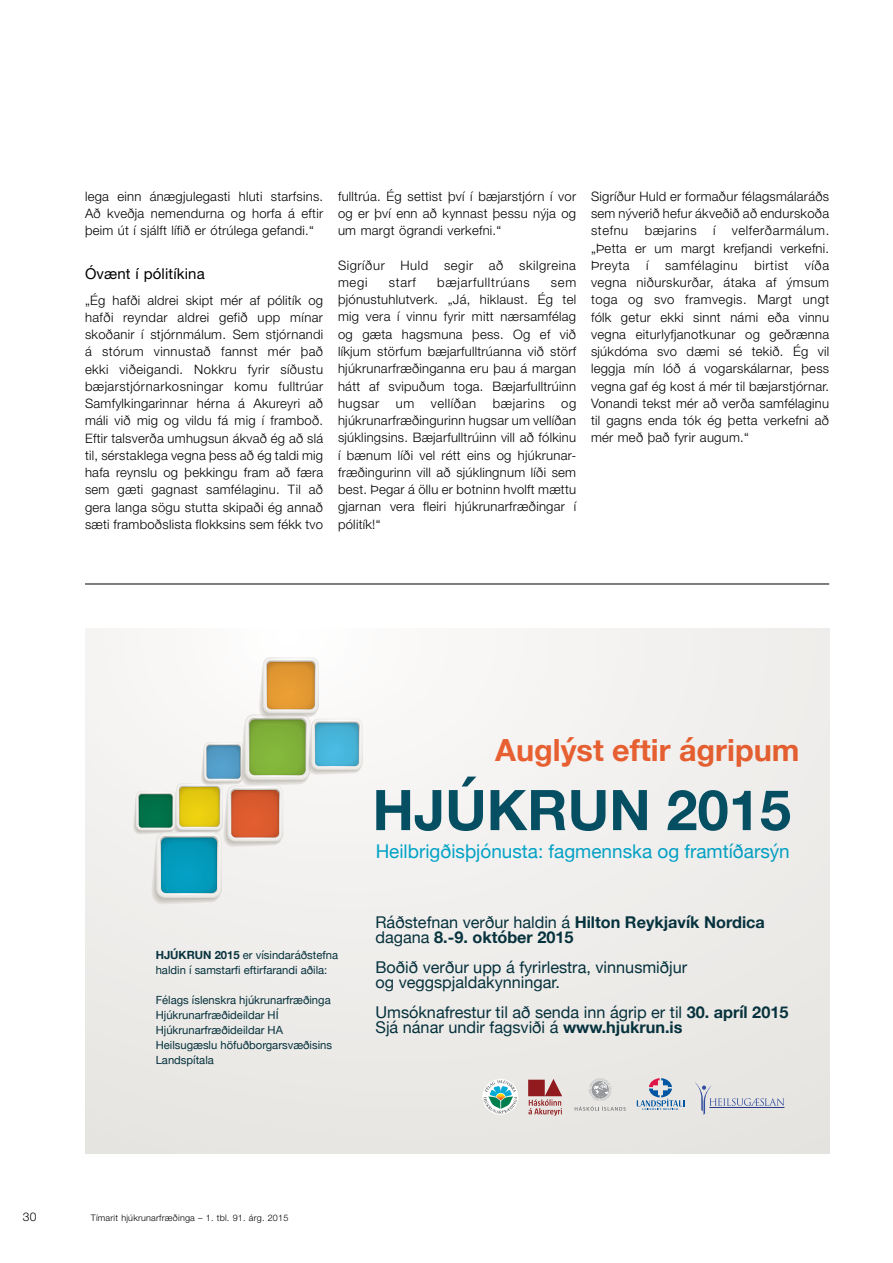
<style>
.page{position:relative;width:893px;height:1263px;background:#fff}
.page>*{position:absolute;margin:0;border:0;box-sizing:border-box;transform-origin:0 0}
.t1{font:700 56.1px "Helvetica Neue";color:#064f63}
.t2{font:700 30.6px "Helvetica Neue";color:#f26534}
.t3{font:18.9px "Helvetica Neue";color:#04acd4}
.t4{font:16.2px/15px "Helvetica Neue";color:#06323d}
.t5{font:700 16.2px/15px "Helvetica Neue";color:#06323d}
.t6{font:15px "Helvetica Neue LT Pro";letter-spacing:.01em;color:#000}
.t7{font:300 13.05px/17.2px "Helvetica Neue LT Pro";letter-spacing:.02em;color:#000;text-align:justify}
.t8{font:300 13.05px/17.2px "Helvetica Neue LT Pro";letter-spacing:.045em;color:#000}
.t9{font:300 13.05px "Helvetica Neue LT Pro";letter-spacing:.055em;color:#000}
.t10{font:300 12px "Helvetica Neue LT Pro";color:#000}
.t11{font:11.25px/15px "Helvetica Neue";color:#06323d}
.t12{font:300 9px "Helvetica Neue LT Pro";letter-spacing:.025em;color:#000}
.s1{font-weight:700}
.s2{font-weight:400}
</style>
<div class="page">
<hr style="left:85px;top:584px;width:744px;height:1px;background:#000">
<div style="left:85px;top:629px;width:744px;height:524px;background:#efedeb"></div>
<svg style="left:133px;top:657px;width:230px;height:247px"></svg>
<svg style="left:231px;top:790px;width:48px;height:47px;fill:#da5a2d"></svg>
<svg style="left:482px;top:1079px;width:36px;height:36px"></svg>
<svg style="left:483px;top:1079px;width:34px;height:34px"></svg>
<svg style="left:575px;top:1078px;width:51px;height:33px"></svg>
<svg style="left:637px;top:1078px;width:47px;height:32px"></svg>
<svg style="left:694px;top:1081px;width:90px;height:34px"></svg>
<svg style="left:528px;top:1079px;width:34px;height:37px"></svg>
<p class="t7" style="left:85px;top:187px;width:240px">lega einn ánægjulegasti hluti starfsins.<br>Að kveðja nemendurna og horfa á eftir þeim út í sjálft lífið er ótrúlega gefandi.“</p>
<p class="t6" style="left:85px;top:264px;width:121px">Óvænt í pólitíkina</p>
<p class="t7" style="left:85px;top:291px;width:240px">„Ég hafði aldrei skipt mér af pólitík og hafði reyndar aldrei gefið upp mínar skoðanir í stjórnmálum. Sem stjórnandi á stórum vinnustað fannst mér það ekki viðeigandi. Nokkru fyrir síðustu bæjarstjórnarkosningar komu fulltrúar Samfylkingarinnar hérna á Akureyri að máli við mig og vildu fá mig í framboð.<br>Eftir talsverða umhugsun ákvað ég að slá til, sérstaklega vegna þess að ég taldi mig hafa reynslu og þekkingu fram að færa sem gæti gagnast samfélaginu. Til að gera langa sögu stutta skipaði ég annað sæti framboðslista flokksins sem fékk tvo</p>
<p class="t7" style="left:338px;top:187px;width:240px">fulltrúa. Ég settist því í bæjarstjórn í vor og er því enn að kynnast þessu nýja og um margt ögrandi verkefni.“</p>
<p class="t8" style="left:338px;top:256px;width:240px">Sigríður Huld segir að skilgreina megi</p>
<p class="t7" style="left:389px;top:273px;width:29px">starf</p>
<p class="t9" style="left:437px;top:274px;width:94px">bæjarfulltrúans</p>
<p class="t7" style="left:338px;top:273px;width:240px;text-indent:213px">sem þjónustuhlutverk. „Já, hiklaust. Ég tel mig vera í vinnu fyrir mitt nærsamfélag og gæta hagsmuna þess. Og ef við líkjum störfum bæjarfulltrúanna við störf hjúkrunarfræðinganna eru þau á margan hátt af svipuðum toga. Bæjarfulltrúinn hugsar</p>
<p class="t7" style="left:396px;top:394px;width:20px">um</p>
<p class="t8" style="left:431px;top:394px;width:47px">vellíðan</p>
<p class="t8" style="left:493px;top:394px;width:53px">bæjarins</p>
<p class="t7" style="left:338px;top:394px;width:240px;text-indent:223px">og hjúkrunarfræðingurinn hugsar um vellíðan sjúklingsins. Bæjarfulltrúinn vill að fólkinu í bænum líði vel rétt eins og hjúkrunar&shy;fræðingurinn vill að sjúklingnum líði sem best. Þegar á öllu er botninn hvolft mættu gjarnan vera fleiri hjúkrunarfræðingar í pólitík!“</p>
<p class="t7" style="left:591px;top:187px;width:240px">Sigríður Huld er formaður félagsmálaráðs sem nýverið hefur ákveðið að endurskoða stefnu</p>
<p class="t7" style="left:591px;top:222px;width:240px;text-indent:141px">velferðarmálum. „Þetta er um margt krefjandi verkefni.<br>Þreyta</p>
<p class="t8" style="left:645px;top:222px;width:53px">bæjarins</p>
<p class="t7" style="left:713px;top:222px;width:4px">í</p>
<p class="t7" style="left:591px;top:256px;width:240px;text-indent:214px">víða vegna niðurskurðar, átaka af ýmsum toga og svo framvegis. Margt ungt fólk getur ekki sinnt námi eða vinnu vegna eiturlyfjanotkunar og geðrænna sjúkdóma svo dæmi sé tekið. Ég vil leggja mín lóð á vogarskálarnar, þess vegna gaf ég kost á mér til bæjarstjórnar.<br>Vonandi tekst mér að verða samfélaginu til gagns enda tók ég þetta verkefni að mér með það fyrir augum.“</p>
<p class="t7" style="left:646px;top:256px;width:4px">í</p>
<p class="t8" style="left:665px;top:256px;width:74px">samfélaginu</p>
<p class="t8" style="left:754px;top:256px;width:35px">birtist</p>
<h2 class="t2" style="left:495px;top:726px;width:306px">Auglýst eftir ágripum</h2>
<h1 class="t1" style="left:372px;top:766px;width:420px">HJÚKRUN 2015</h1>
<h3 class="t3" style="left:375px;top:837px;width:416px">Heilbrigðisþjónusta: fagmennska og framtíðarsýn</h3>
<p class="t11" style="left:156px;top:948px;width:184px"><span class="s1">HJÚKRUN 2015</span> er vísindaráðstefna haldin í samstarfi eftirfarandi aðila:</p>
<p class="t11" style="left:156px;top:993px;width:178px">Félags íslenskra hjúkrunarfræðinga<br>Hjúkrunarfræðideildar HÍ<br>Hjúkrunarfræðideildar HA<br>Heilsugæslu höfuðborgarsvæðisins<br>Landspítala</p>
<p class="t5" style="left:375px;top:915px;width:391px"><span class="s2">Ráðstefnan verður haldin á</span> Hilton Reykjavík Nordica <span class="s2">dagana</span> 8.-9. október 2015</p>
<p class="t4" style="left:375px;top:961px;width:313px">Boðið verður upp á fyrirlestra, vinnusmiðjur og veggspjaldakynningar.</p>
<p class="t4" style="left:375px;top:1006px;width:414px">Umsóknafrestur til að senda inn ágrip er til <span class="s1">30. apríl 2015<br></span>Sjá nánar undir fagsviði á <span class="s1">www.hjukrun.is</span></p>
<p class="t10" style="left:23px;top:1209px;width:15px">30</p>
<p class="t12" style="left:91px;top:1212px;width:199px">Tímarit hjúkrunarfræðinga – 1. tbl. 91. árg. 2015</p>
</div>
